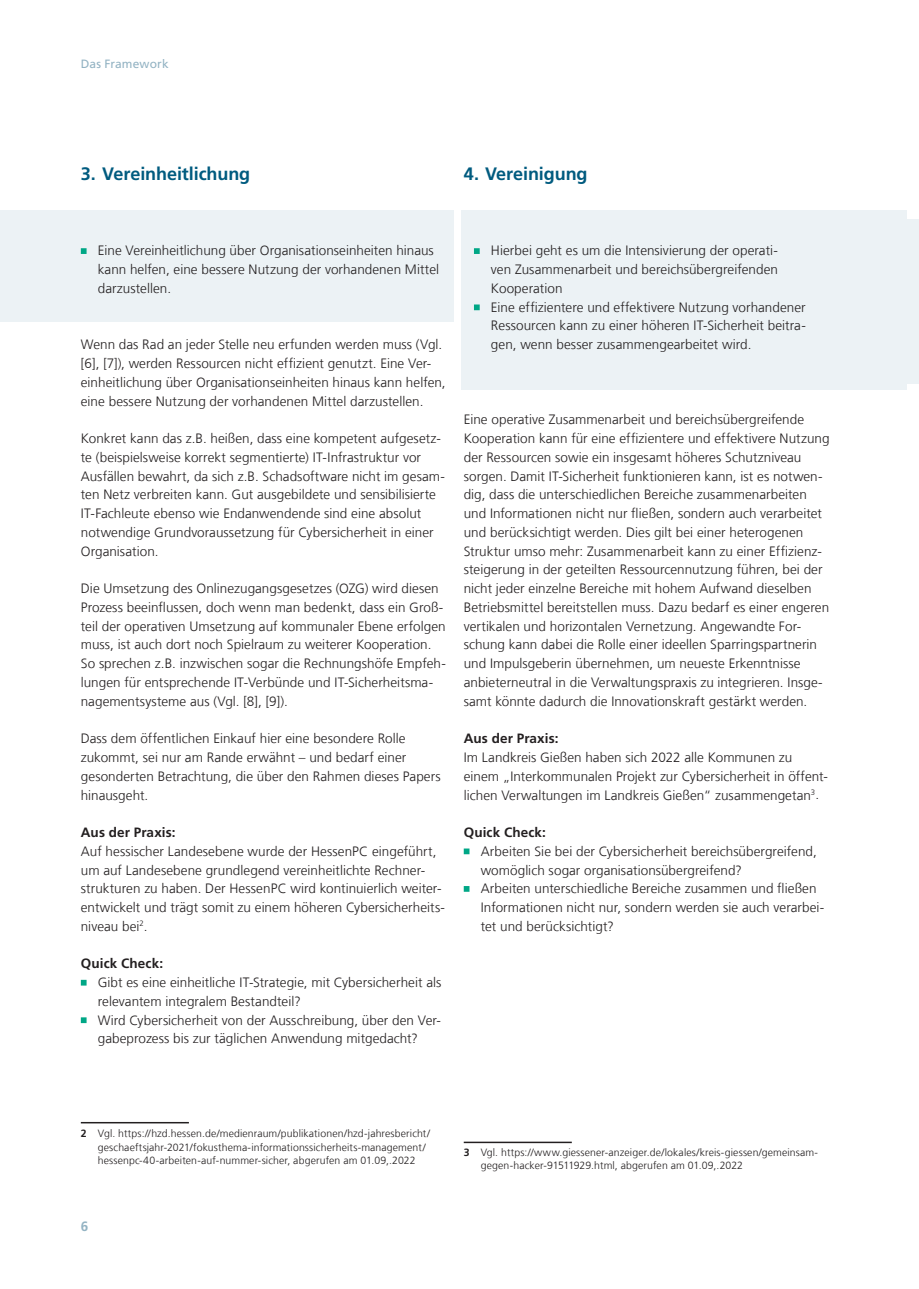
<style>
.page{position:relative;width:919px;height:1289px;background:#fff}
.page>*{position:absolute;margin:0;border:0;box-sizing:border-box;transform-origin:0 0}
.t1{font:700 18px "Frutiger LT Com";letter-spacing:-.005em;color:#005b7f}
.t2{font:300 13.5px/18.8px "Frutiger LT Com";letter-spacing:.005em;color:#231f20}
.t3{font:700 13.5px "Frutiger LT Com";letter-spacing:.01em;color:#231f20}
.t4{font:700 13.5px "Frutiger LT Com";color:#93b3c3}
.t5{font:12px "Frutiger LT Com";letter-spacing:.01em;color:#93b3c3}
.t6{font:300 10.5px/13.5px "Frutiger LT Com";letter-spacing:.01em;color:#231f20}
.s1{font-weight:700}
</style>
<div class="page">
<svg style="left:81px;top:979px;width:6px;height:6px"></svg>
<svg style="left:81px;top:1017px;width:6px;height:6px"></svg>
<hr style="left:81px;top:1121px;width:108px;height:2px;background:#231f20">
<svg style="left:463px;top:848px;width:7px;height:6px"></svg>
<svg style="left:463px;top:886px;width:7px;height:5px"></svg>
<hr style="left:463px;top:1141px;width:108px;height:2px;background:#231f20">
<div style="left:461px;top:210px;width:445px;height:180px;background:#ecf2f5"></div>
<svg style="left:474px;top:248px;width:6px;height:6px"></svg>
<svg style="left:474px;top:304px;width:6px;height:6px"></svg>
<div style="left:906px;top:219px;width:12px;height:165px;background:#ecf2f5"></div>
<div style="left:0;top:210px;width:454px;height:111px;background:#ecf2f5"></div>
<svg style="left:81px;top:248px;width:6px;height:6px"></svg>
<p class="t5" style="left:81px;top:57px;width:89px">Das Framework</p>
<h1 class="t1" style="left:81px;top:164px;width:171px">3. Vereinheitlichung</h1>
<h1 class="t1" style="left:463px;top:164px;width:125px">4. Vereinigung</h1>
<p class="t2" style="left:98px;top:241px;width:343px">Eine Vereinheitlichung über Organisationseinheiten hinaus kann helfen, eine bessere Nutzung der vorhandenen Mittel darzustellen.</p>
<p class="t2" style="left:81px;top:335px;width:366px">Wenn das Rad an jeder Stelle neu erfunden werden muss (Vgl. [6], [7]), werden Ressourcen nicht effizient genutzt. Eine Ver&shy;einheitlichung über Organisationseinheiten hinaus kann helfen, eine bessere Nutzung der vorhandenen Mittel darzustellen.</p>
<p class="t2" style="left:81px;top:429px;width:365px">Konkret kann das z.B. heißen, dass eine kompetent aufgesetz&shy;te (beispielsweise korrekt segmentierte) IT-Infrastruktur vor Ausfällen bewahrt, da sich z.B. Schadsoftware nicht im gesam&shy;ten Netz verbreiten kann. Gut ausgebildete und sensibilisierte IT-Fachleute ebenso wie Endanwendende sind eine absolut notwendige Grundvoraussetzung für Cybersicherheit in einer Organisation.</p>
<p class="t2" style="left:81px;top:579px;width:366px">Die Umsetzung des Onlinezugangsgesetzes (OZG) wird diesen Prozess beeinflussen, doch wenn man bedenkt, dass ein Groß&shy;teil der operativen Umsetzung auf kommunaler Ebene erfolgen muss, ist auch dort noch Spielraum zu weiterer Kooperation.<br>So sprechen z.B. inzwischen sogar die Rechnungshöfe Empfeh&shy;lungen für entsprechende IT-Verbünde und IT-Sicherheitsma&shy;nagementsysteme aus (Vgl. [8], [9]).</p>
<p class="t2" style="left:81px;top:729px;width:361px">Dass dem öffentlichen Einkauf hier eine besondere Rolle zukommt, sei nur am Rande erwähnt – und bedarf einer gesonderten Betrachtung, die über den Rahmen dieses Papers hinausgeht.</p>
<p class="t3" style="left:81px;top:824px;width:96px">Aus der Praxis:</p>
<p class="t2" style="left:81px;top:841px;width:365px">Auf hessischer Landesebene wurde der HessenPC eingeführt, um auf Landesebene grundlegend vereinheitlichte Rechner&shy;strukturen zu haben. Der HessenPC wird kontinuierlich weiter&shy;entwickelt und trägt somit zu einem höheren Cybersicherheits&shy;niveau bei<sup>2</sup>.</p>
<p class="t3" style="left:81px;top:955px;width:84px">Quick Check:</p>
<p class="t2" style="left:98px;top:973px;width:345px">Gibt es eine einheitliche IT-Strategie, mit Cybersicherheit als relevantem integralem Bestandteil?<br>Wird Cybersicherheit von der Ausschreibung, über den Ver&shy;gabeprozess bis zur täglichen Anwendung mitgedacht?</p>
<p class="t2" style="left:491px;top:241px;width:316px">Hierbei geht es um die Intensivierung der operati-<br>ven Zusammenarbeit und bereichsübergreifenden Kooperation<br>Eine effizientere und effektivere Nutzung vorhandener Ressourcen kann zu einer höheren IT-Sicherheit beitra&shy;gen, wenn besser zusammengearbeitet wird.</p>
<p class="t2" style="left:463px;top:410px;width:367px">Eine operative Zusammenarbeit und bereichsübergreifende Kooperation kann für eine effizientere und effektivere Nutzung der Ressourcen sowie ein insgesamt höheres Schutzniveau sorgen. Damit IT-Sicherheit funktionieren kann, ist es notwen&shy;dig, dass die unterschiedlichen Bereiche zusammenarbeiten und Informationen nicht nur fließen, sondern auch verarbeitet und berücksichtigt werden. Dies gilt bei einer heterogenen Struktur umso mehr: Zusammenarbeit kann zu einer Effizienz&shy;steigerung in der geteilten Ressourcennutzung führen, bei der nicht jeder einzelne Bereiche mit hohem Aufwand dieselben Betriebsmittel bereitstellen muss. Dazu bedarf es einer engeren vertikalen und horizontalen Vernetzung. Angewandte For&shy;schung kann dabei die Rolle einer ideellen Sparringspartnerin und Impulsgeberin übernehmen, um neueste Erkenntnisse anbieterneutral in die Verwaltungspraxis zu integrieren. Insge&shy;samt könnte dadurch die Innovationskraft gestärkt werden.</p>
<p class="t3" style="left:463px;top:730px;width:96px">Aus der Praxis:</p>
<p class="t2" style="left:463px;top:748px;width:366px">Im Landkreis Gießen haben sich 2022 alle Kommunen zu einem „Interkommunalen Projekt zur Cybersicherheit in öffent&shy;lichen Verwaltungen im Landkreis Gießen“ zusammengetan<sup>3</sup>.</p>
<p class="t3" style="left:463px;top:824px;width:84px">Quick Check:</p>
<p class="t2" style="left:480px;top:841px;width:345px">Arbeiten Sie bei der Cybersicherheit bereichsübergreifend, womöglich sogar organisationsübergreifend?<br>Arbeiten unterschiedliche Bereiche zusammen und fließen Informationen nicht nur, sondern werden sie auch verarbei&shy;tet und berücksichtigt?</p>
<p class="t6" style="left:98px;top:1126px;width:334px;text-indent:-17px"><span class="s1">2</span> Vgl. https://hzd.hessen.de/medienraum/publikationen/hzd-jahresbericht/ geschaeftsjahr-2021/fokusthema-informationssicherheits-management/ hessenpc-40-arbeiten-auf-nummer-sicher, abgerufen am 01.09,.2022</p>
<p class="t4" style="left:81px;top:1218px;width:9px">6</p>
<p class="t6" style="left:480px;top:1145px;width:339px;text-indent:-17px"><span class="s1">3</span> Vgl. https://www.giessener-anzeiger.de/lokales/kreis-giessen/gemeinsam&shy;gegen-hacker-91511929.html, abgerufen am 01.09,.2022</p>
</div>
